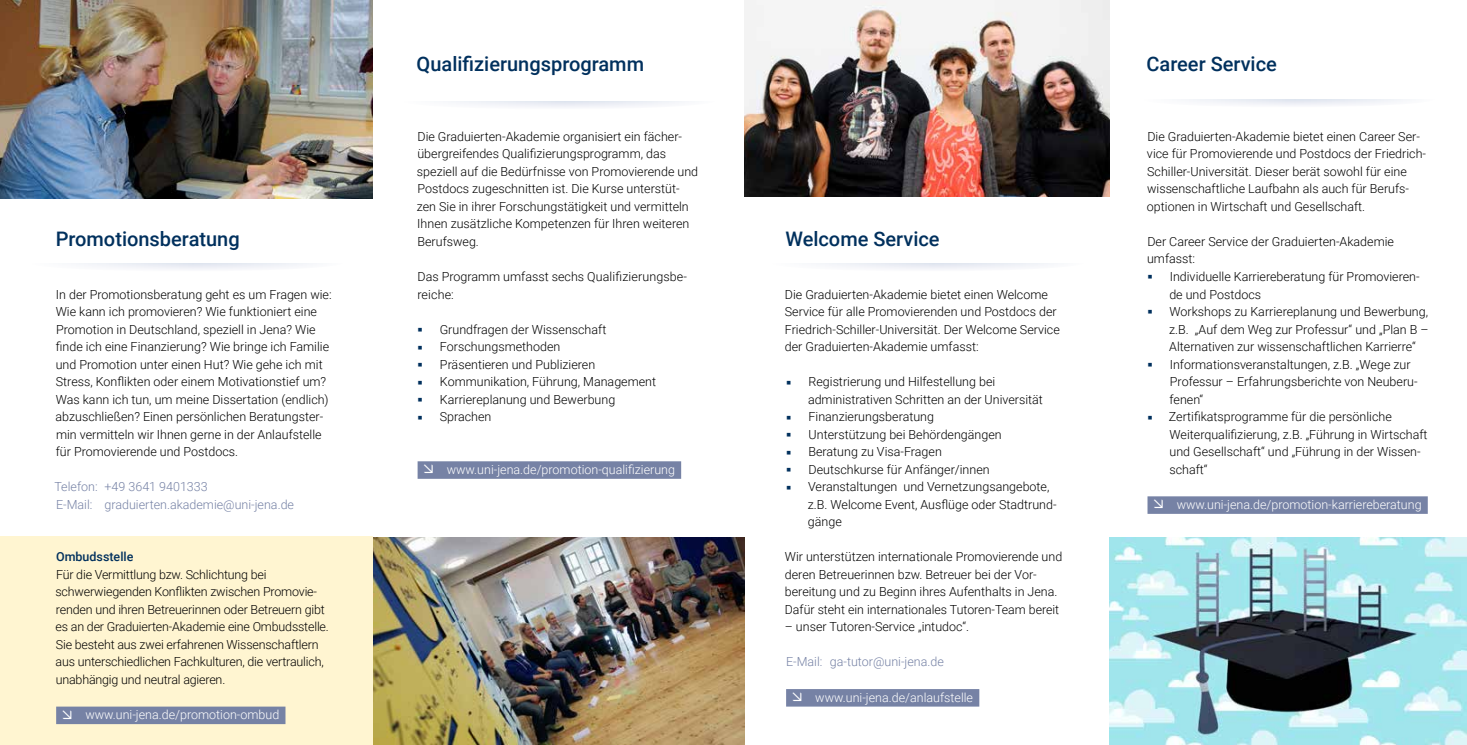
<style>
.page{position:relative;width:1467px;height:745px;background:#fff}
.page>*{position:absolute;margin:0;border:0;box-sizing:border-box;transform-origin:0 0}
.t1{font:500 20px "Roboto";color:#00305d}
.t2{font:300 12.5px/17.5px "Roboto";color:#000}
.t3{font:300 12.5px "Roboto";color:#fff}
.t4{font:300 12.5px/17.5px "Roboto";color:#7682a5}
.t5{font:500 12.5px "Roboto";color:#00305d}
</style>
<div class="page">
<svg style="left:26px;top:253px;width:319px;height:18px"></svg>
<div style="left:19px;top:241px;width:334px;height:21px;background:#fff"></div>
<svg style="left:398px;top:92px;width:319px;height:17px"></svg>
<div style="left:392px;top:79px;width:333px;height:21px;background:#fff"></div>
<svg style="left:767px;top:253px;width:319px;height:18px"></svg>
<div style="left:760px;top:241px;width:333px;height:21px;background:#fff"></div>
<img style="left:744px;top:0;width:365px;height:196px">
<img style="left:1109px;top:537px;width:358px;height:207px">
<img style="left:372px;top:536px;width:372px;height:208px">
<div style="left:786px;top:688px;width:193px;height:18px;background:#7682a5"></div>
<img style="left:0;top:0;width:372px;height:199px">
<div style="left:418px;top:461px;width:263px;height:17px;background:#7682a5"></div>
<div style="left:0;top:536px;width:372px;height:208px;background:#fff5d1"></div>
<div style="left:56px;top:706px;width:229px;height:17px;background:#7682a5"></div>
<svg style="left:1139px;top:91px;width:297px;height:16px"></svg>
<div style="left:1133px;top:79px;width:310px;height:20px;background:#fff"></div>
<div style="left:1147px;top:496px;width:281px;height:17px;background:#7682a5"></div>
<h1 class="t1" style="left:56px;top:225px;width:186px">Promotionsberatung</h1>
<p class="t2" style="left:56px;top:284px;width:278px">In der Promotionsberatung geht es um Fragen wie:<br>Wie kann ich promovieren? Wie funktioniert eine Promotion in Deutschland, speziell in Jena? Wie finde ich eine Finanzierung? Wie bringe ich Familie und Promotion unter einen Hut? Wie gehe ich mit Stress, Konflikten oder einem Motivationstief um?<br>Was kann ich tun, um meine Dissertation (endlich) abzuschließen? Einen persönlichen Beratungster&shy;min vermitteln wir Ihnen gerne in der Anlaufstelle für Promovierende und Postdocs.</p>
<p class="t4" style="left:54px;top:477px;width:241px">Telefon: +49 3641 9401333<br>E-Mail: graduierten.akademie@uni-jena.de</p>
<p class="t5" style="left:56px;top:547px;width:79px">Ombudsstelle</p>
<p class="t2" style="left:56px;top:564px;width:275px">Für die Vermittlung bzw. Schlichtung bei schwerwiegenden Konflikten zwischen Promovie&shy;renden und ihren Betreuerinnen oder Betreuern gibt es an der Graduierten-Akademie eine Ombudsstelle.<br>Sie besteht aus zwei erfahrenen Wissenschaftlern aus unterschiedlichen Fachkulturen, die vertraulich, unabhängig und neutral agieren.</p>
<p class="t3" style="left:85px;top:705px;width:195px">www.uni-jena.de/promotion-ombud</p>
<h1 class="t1" style="left:417px;top:50px;width:229px">Qualifizierungsprogramm</h1>
<p class="t2" style="left:417px;top:127px;width:283px">Die Graduierten-Akademie organisiert ein fächer&shy;übergreifendes Qualifizierungsprogramm, das speziell auf die Bedürfnisse von Promovierende und Postdocs zugeschnitten ist. Die Kurse unterstüt&shy;zen Sie in ihrer Forschungs---tätigkeit und vermitteln Ihnen zusätzliche Kompetenzen für Ihren weiteren Berufsweg.</p>
<p class="t2" style="left:417px;top:267px;width:271px">Das Programm umfasst sechs Qualifizierungsbe&shy;reiche:</p>
<p class="t2" style="left:440px;top:319px;width:218px">Grundfragen der Wissenschaft<br>Forschungsmethoden<br>Präsentieren und Publizieren<br>Kommunikation, Führung, Management<br>Karriereplanung und Bewerbung<br>Sprachen</p>
<p class="t3" style="left:447px;top:460px;width:230px">www.uni-jena.de/promotion-qualifizierung</p>
<h1 class="t1" style="left:785px;top:225px;width:156px">Welcome Service</h1>
<p class="t2" style="left:785px;top:284px;width:276px">Die Graduierten-Akademie bietet einen Welcome Service für alle Promovierenden und Postdocs der Friedrich-Schiller-Universität. Der Welcome Service der Graduierten-Akademie umfasst:</p>
<p class="t2" style="left:808px;top:372px;width:250px">Registrierung und Hilfestellung bei administrativen Schritten an der Universität Finanzierungsberatung<br>Unterstützung bei Behördengängen<br>Beratung zu Visa-Fragen<br>Deutschkurse für Anfänger/innen Veranstaltungen und Vernetzungsangebote, z.B. Welcome Event, Ausflüge oder Stadtrund&shy;gänge</p>
<p class="t2" style="left:785px;top:547px;width:279px">Wir unterstützen internationale Promovierende und deren Betreuerinnen bzw. Betreuer bei der Vor&shy;bereitung und zu Beginn ihres Aufenthalts in Jena.<br>Dafür steht ein internationales Tutoren-Team bereit</p>
<p class="t2" style="left:785px;top:617px;width:186px">– unser Tutoren-Service „intudoc“.</p>
<p class="t4" style="left:786px;top:652px;width:159px">E-Mail: ga-tutor@uni-jena.de</p>
<p class="t3" style="left:815px;top:687px;width:159px">www.uni-jena.de/anlaufstelle</p>
<h1 class="t1" style="left:1146px;top:50px;width:132px">Career Service</h1>
<p class="t2" style="left:1147px;top:127px;width:281px">Die Graduierten-Akademie bietet einen Career Ser&shy;vice für Promovierende und Postdocs der Friedrich-Schiller-Universität. Dieser berät sowohl für eine wissenschaftliche Laufbahn als auch für Berufs&shy;optionen in Wirtschaft und Gesellschaft.</p>
<p class="t2" style="left:1147px;top:232px;width:248px">Der Career Service der Graduierten-Akademie umfasst:</p>
<p class="t2" style="left:1169px;top:267px;width:261px">Individuelle Karriereberatung für Promovieren&shy;de und Postdocs<br>Workshops zu Karriereplanung und Bewerbung, z.B. „Auf dem Weg zur Professur“ und „Plan B – Alternativen zur wissenschaftlichen Karrierre“ Informationsveranstaltungen, z.B. „Wege zur Professur – Erfahrungsberichte von Neuberu&shy;fenen“<br>Zertifikatsprogramme für die persönliche Weiterqualifizierung, z.B. „Führung in Wirtschaft und Gesellschaft“ und „Führung in der Wissen&shy;schaft“</p>
<p class="t3" style="left:1177px;top:495px;width:246px">www.uni-jena.de/promotion-karriereberatung</p>
</div>
